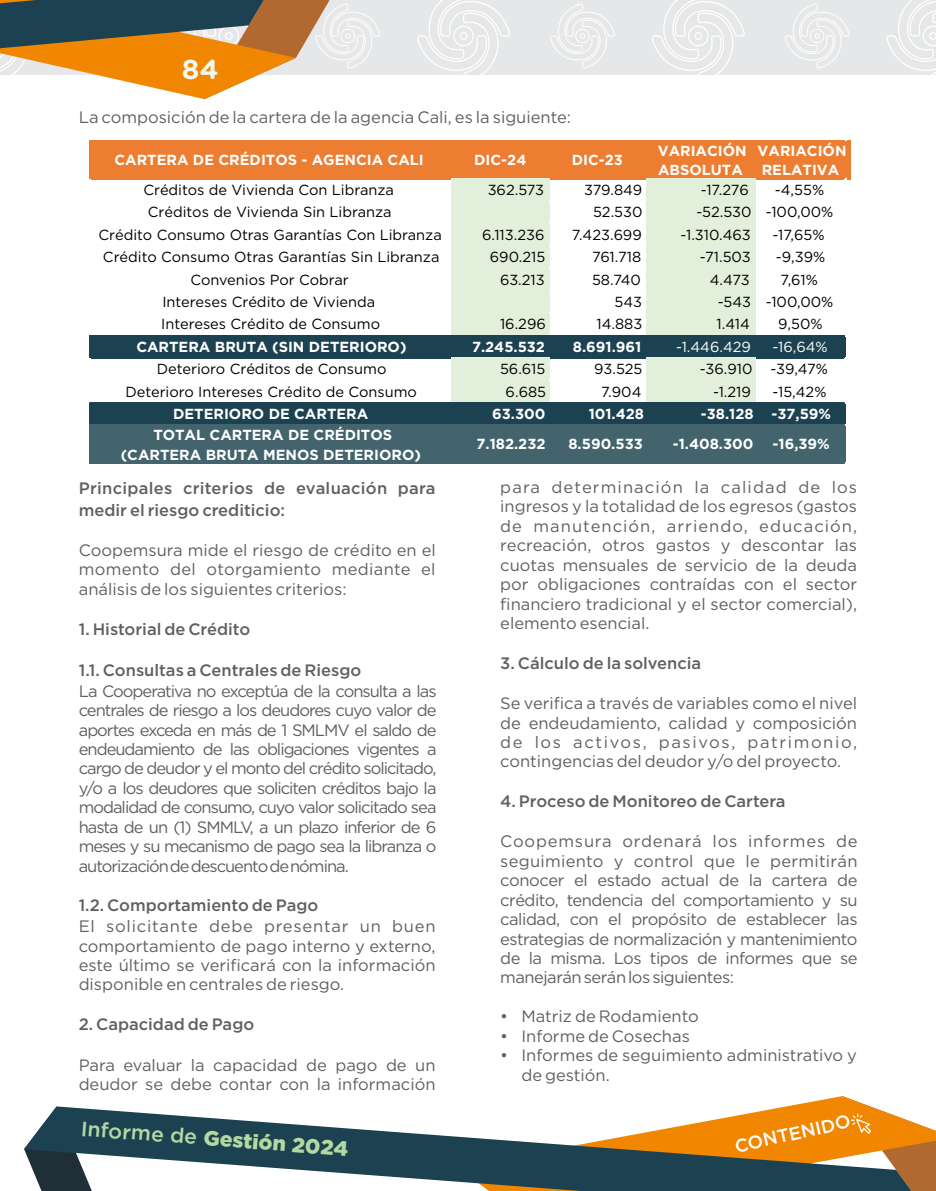
<style>
.page{position:relative;width:936px;height:1191px;background:#fff}
.page>*{position:absolute;margin:0;border:0;box-sizing:border-box;transform-origin:0 0}
.t1{font:700 27.3px "Gotham Rounded";color:#f2f8f0}
.t2{font:900 20.7px "Gotham";color:#b3d9a2}
.t3{font:500 18.45px "Gotham";color:#fefefe}
.t4{font:16.5px/19.4px "Gotham";color:#606062;text-align:justify}
.t5{font:500 16.5px/21.8px "Gotham";color:#606062}
.t6{font:14.55px "Gotham";color:#000}
.t7{font:700 14.55px/19px "Gotham";color:#fff}
.t8{font:14.55px "Gotham";color:#fff}
.s1{font-weight:500}
</style>
<div class="page">
<div style="left:0;top:0;width:935px;height:75px;background:#e6e7e8"></div>
<svg style="left:886px;top:0;width:49px;height:75px"></svg>
<svg style="left:785px;top:4px;width:64px;height:64px"></svg>
<svg style="left:652px;top:0;width:93px;height:75px"></svg>
<svg style="left:550px;top:4px;width:65px;height:65px"></svg>
<svg style="left:417px;top:0;width:93px;height:75px"></svg>
<svg style="left:789px;top:1096px;width:53px;height:10px"></svg>
<svg style="left:24px;top:1106px;width:818px;height:85px;fill:#204351"></svg>
<svg style="left:0;top:0;width:380px;height:100px"></svg>
<svg style="left:842px;top:1096px;width:93px;height:95px"></svg>
<div style="left:89px;top:140px;width:761px;height:39px;background:#ed7d31"></div>
<div style="left:450px;top:178px;width:99px;height:24px;background:#e2efda"></div>
<div style="left:645px;top:178px;width:110px;height:24px;background:#e2efda"></div>
<div style="left:450px;top:200px;width:99px;height:24px;background:#e2efda"></div>
<div style="left:645px;top:200px;width:110px;height:24px;background:#e2efda"></div>
<div style="left:450px;top:223px;width:99px;height:23px;background:#e2efda"></div>
<div style="left:645px;top:223px;width:110px;height:23px;background:#e2efda"></div>
<div style="left:450px;top:245px;width:99px;height:24px;background:#e2efda"></div>
<div style="left:645px;top:245px;width:110px;height:24px;background:#e2efda"></div>
<div style="left:450px;top:268px;width:99px;height:23px;background:#e2efda"></div>
<div style="left:645px;top:268px;width:110px;height:23px;background:#e2efda"></div>
<div style="left:450px;top:290px;width:99px;height:24px;background:#e2efda"></div>
<div style="left:645px;top:290px;width:110px;height:24px;background:#e2efda"></div>
<div style="left:450px;top:312px;width:99px;height:24px;background:#e2efda"></div>
<div style="left:645px;top:312px;width:110px;height:24px;background:#e2efda"></div>
<div style="left:89px;top:335px;width:756px;height:23px;background:#1c4251"></div>
<div style="left:450px;top:357px;width:99px;height:46px;background:#e2efda"></div>
<div style="left:645px;top:357px;width:110px;height:46px;background:#e2efda"></div>
<div style="left:89px;top:402px;width:756px;height:24px;background:#1c4251"></div>
<div style="left:89px;top:425px;width:756px;height:39px;background:#43646d"></div>
<h1 class="t1" style="left:182px;top:57px;width:38px">84</h1>
<p class="t4" style="left:79px;top:108px;width:494px">La composición de la cartera de la agencia Cali, es la siguiente:</p>
<p class="t7" style="left:114px;top:151px;width:311px">CARTERA DE CRÉDITOS - AGENCIA CALI</p>
<p class="t7" style="left:474px;top:151px;width:54px">DIC-24</p>
<p class="t7" style="left:571px;top:151px;width:53px">DIC-23</p>
<p class="t7" style="left:657px;top:142px;width:90px">VARIACIÓN<br>ABSOLUTA</p>
<p class="t7" style="left:757px;top:142px;width:90px">VARIACIÓN<br>RELATIVA</p>
<p class="t6" style="left:143px;top:184px;width:252px">Créditos de Vivienda Con Libranza</p>
<p class="t6" style="left:487px;top:184px;width:58px">362.573</p>
<p class="t6" style="left:584px;top:184px;width:60px">379.849</p>
<p class="t6" style="left:700px;top:184px;width:49px">-17.276</p>
<p class="t6" style="left:774px;top:184px;width:51px">-4,55%</p>
<p class="t6" style="left:148px;top:207px;width:245px">Créditos de Vivienda Sin Libranza</p>
<p class="t6" style="left:593px;top:207px;width:51px">52.530</p>
<p class="t6" style="left:696px;top:207px;width:139px">-52.530 -100,00%</p>
<p class="t6" style="left:98px;top:229px;width:345px">Crédito Consumo Otras Garantías Con Libranza</p>
<p class="t6" style="left:482px;top:229px;width:64px">6.113.236</p>
<p class="t6" style="left:571px;top:229px;width:71px">7.423.699</p>
<p class="t6" style="left:680px;top:229px;width:72px">-1.310.463</p>
<p class="t6" style="left:772px;top:229px;width:54px">-17,65%</p>
<p class="t6" style="left:103px;top:251px;width:338px">Crédito Consumo Otras Garantías Sin Libranza</p>
<p class="t6" style="left:490px;top:251px;width:57px">690.215</p>
<p class="t6" style="left:592px;top:251px;width:51px">761.718</p>
<p class="t6" style="left:699px;top:251px;width:53px">-71.503</p>
<p class="t6" style="left:776px;top:251px;width:51px">-9,39%</p>
<p class="t6" style="left:190px;top:274px;width:160px">Convenios Por Cobrar</p>
<p class="t6" style="left:500px;top:274px;width:46px">63.213</p>
<p class="t6" style="left:592px;top:274px;width:51px">58.740</p>
<p class="t6" style="left:709px;top:274px;width:41px">4.473</p>
<p class="t6" style="left:780px;top:274px;width:39px">7,61%</p>
<p class="t6" style="left:162px;top:296px;width:214px">Intereses Crédito de Vivienda</p>
<p class="t6" style="left:614px;top:296px;width:29px">543</p>
<p class="t6" style="left:717px;top:296px;width:117px">-543 -100,00%</p>
<p class="t6" style="left:161px;top:319px;width:220px">Intereses Crédito de Consumo</p>
<p class="t6" style="left:500px;top:319px;width:47px">16.296</p>
<p class="t6" style="left:596px;top:319px;width:47px">14.883</p>
<p class="t6" style="left:716px;top:319px;width:35px">1.414</p>
<p class="t6" style="left:778px;top:319px;width:46px">9,50%</p>
<p class="t7" style="left:136px;top:338px;width:272px">CARTERA BRUTA (SIN DETERIORO)</p>
<p class="t7" style="left:472px;top:338px;width:74px">7.245.532</p>
<p class="t7" style="left:573px;top:338px;width:70px">8.691.961</p>
<p class="t8" style="left:676px;top:341px;width:76px">-1.446.429</p>
<p class="t8" style="left:772px;top:341px;width:57px">-16,64%</p>
<p class="t6" style="left:157px;top:364px;width:231px">Deterioro Créditos de Consumo</p>
<p class="t6" style="left:500px;top:364px;width:47px">56.615</p>
<p class="t6" style="left:594px;top:364px;width:50px">93.525</p>
<p class="t6" style="left:699px;top:364px;width:130px">-36.910 -39,47%</p>
<p class="t6" style="left:125px;top:386px;width:293px">Deterioro Intereses Crédito de Consumo</p>
<p class="t6" style="left:505px;top:386px;width:42px">6.685</p>
<p class="t6" style="left:601px;top:386px;width:42px">7.904</p>
<p class="t6" style="left:713px;top:386px;width:39px">-1.219</p>
<p class="t6" style="left:772px;top:386px;width:55px">-15,42%</p>
<p class="t7" style="left:173px;top:405px;width:197px">DETERIORO DE CARTERA</p>
<p class="t7" style="left:492px;top:405px;width:55px">63.300</p>
<p class="t7" style="left:588px;top:405px;width:57px">101.428</p>
<p class="t7" style="left:700px;top:405px;width:132px">-38.128 -37,59%</p>
<p class="t7" style="left:121px;top:427px;width:301px;text-align:center">TOTAL CARTERA DE CRÉDITOS (CARTERA BRUTA MENOS DETERIORO)</p>
<p class="t7" style="left:476px;top:436px;width:70px">7.182.232</p>
<p class="t7" style="left:568px;top:436px;width:76px">8.590.533</p>
<p class="t7" style="left:672px;top:436px;width:82px">-1.408.300</p>
<p class="t7" style="left:772px;top:436px;width:59px">-16,39%</p>
<p class="t5" style="left:79px;top:478px;width:358px">Principales criterios de evaluación para medir el riesgo crediticio:</p>
<p class="t4" style="left:79px;top:541px;width:358px">Coopemsura mide el riesgo de crédito en el momento del otorgamiento mediante el análisis de los siguientes criterios:</p>
<p class="t5" style="left:79px;top:619px;width:173px">1. Historial de Crédito</p>
<p class="t5" style="left:79px;top:660px;width:284px">1.1. Consultas a Centrales de Riesgo</p>
<p class="t4" style="left:79px;top:682px;width:359px">La Cooperativa no exceptúa de la consulta a las centrales de riesgo a los deudores cuyo valor de aportes exceda en más de 1 SMLMV el saldo de endeudamiento de las obligaciones vigentes a cargo de deudor y el monto del crédito solicitado, y/o a los deudores que soliciten créditos bajo la modalidad de consumo, cuyo valor solicitado sea hasta de un (1) SMMLV, a un plazo inferior de 6 meses y su mecanismo de pago sea la libranza o autorización de descuento de nómina.</p>
<p class="t5" style="left:79px;top:895px;width:241px">1.2. Comportamiento de Pago</p>
<p class="t4" style="left:79px;top:917px;width:358px">El solicitante debe presentar un buen comportamiento de pago interno y externo, este último se verificará con la información disponible en centrales de riesgo.</p>
<p class="t5" style="left:79px;top:1014px;width:177px">2. Capacidad de Pago</p>
<p class="t4" style="left:79px;top:1056px;width:358px">Para evaluar la capacidad de pago de un deudor se debe contar con la información</p>
<p class="t4" style="left:500px;top:478px;width:358px">para determinación la calidad de los ingresos y la totalidad de los egresos (gastos de manutención, arriendo, educación, recreación, otros gastos y descontar las cuotas mensuales de servicio de la deuda por obligaciones contraídas con el sector financiero tradicional y el sector comercial), elemento esencial.</p>
<p class="t5" style="left:500px;top:653px;width:202px">3. Cálculo de la solvencia</p>
<p class="t4" style="left:500px;top:694px;width:358px">Se verifica a través de variables como el nivel de endeudamiento, calidad y composición de los activos, pasivos, patrimonio, contingencias del deudor y/o del proyecto.</p>
<p class="t5" style="left:500px;top:791px;width:287px">4. Proceso de Monitoreo de Cartera</p>
<p class="t4" style="left:500px;top:833px;width:359px">Coopemsura ordenará los informes de seguimiento y control que le permitirán conocer el estado actual de la cartera de crédito, tendencia del comportamiento y su calidad, con el propósito de establecer las estrategias de normalización y mantenimiento de la misma. Los tipos de informes que se manejarán serán los siguientes:</p>
<p class="t4" style="left:500px;top:1008px;width:200px">• Matriz de Rodamiento</p>
<p class="t4" style="left:500px;top:1027px;width:191px">• Informe de Cosechas</p>
<p class="t4" style="left:521px;top:1046px;width:337px;text-indent:-21px">• Informes de seguimiento administrativo y de gestión.</p>
<p class="t2" style="left:81px;top:1121px;width:270px;rotate:4deg"><span class="s1">Informe de</span> Gestión 2024</p>
<p class="t3" style="left:733px;top:1138px;width:120px;rotate:-13deg">CONTENIDO</p>
</div>
